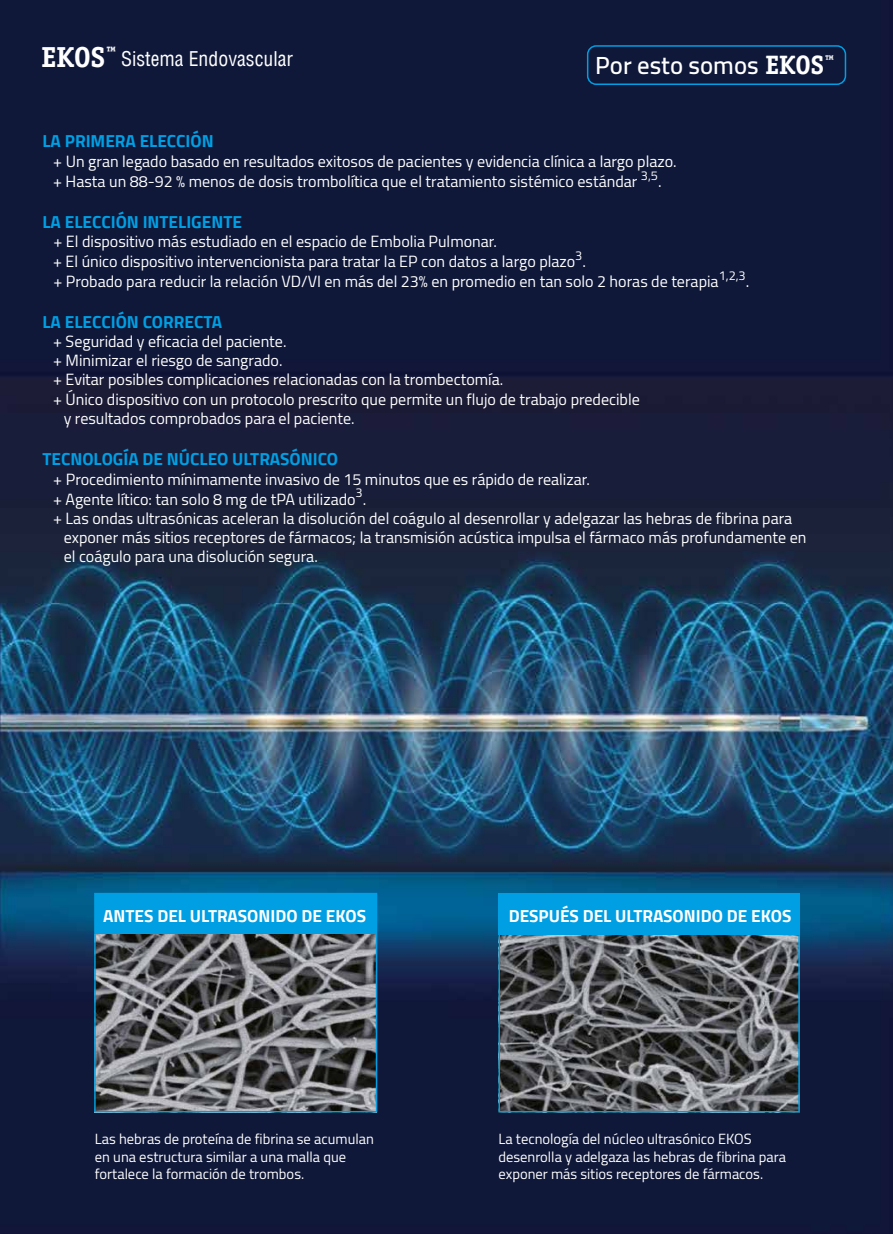
<style>
.page{position:relative;width:893px;height:1234px;background:#fff}
.page>*{position:absolute;margin:0;border:0;box-sizing:border-box;transform-origin:0 0}
.t1{font:700 28.95px "Officina Ser ITC Std";color:#fff}
.t2{font:600 24.75px "Cairo";color:#fff}
.t3{font:condensed 19.8px "Helvetica LT";color:#fff}
.t4{font:700 17.25px "Cairo";color:#009fe3}
.t5{font:700 17.25px "Cairo";color:#fff}
.t6{font:16.5px "Cairo";color:#fff}
.t7{font:16.05px/19.8px "Cairo";color:#fff}
.t8{font:14.55px/17.4px "Cairo";color:#fff}
.t9{font:12.75px "Cairo";color:#fff}
.t10{font:700 12.15px "Officina Ser ITC Std";color:#fff}
.t11{font:700 11.1px "Officina Ser ITC Std";color:#fff}
.s1{font-family:"Officina Ser ITC Std";font-weight:700;font-size:26.55px}
.s2{font-size:16.5px}
</style>
<div class="page">
<img style="left:0;top:0;width:893px;height:1233px">
<img style="left:97px;top:934px;width:277px;height:175px">
<img style="left:501px;top:934px;width:296px;height:175px">
<div style="left:95px;top:893px;width:281px;height:41px;background:#009fe3"></div>
<div style="left:498px;top:892px;width:302px;height:42px;background:#009fe3"></div>
<div style="left:587px;top:45px;width:259px;height:40px;border:2px solid #009fe3;border-radius:9px"></div>
<div style="left:94px;top:892px;width:283px;height:220px;border:2px solid #009fe3"></div>
<div style="left:498px;top:899px;width:302px;height:213px;border:2px solid #009fe3"></div>
<h1 class="t1" style="left:42px;top:39px;width:65px">EKOS</h1>
<p class="t10" style="left:107px;top:43px;width:11px">™</p>
<p class="t3" style="left:121px;top:47px;width:174px">Sistema Endovascular</p>
<h2 class="t2" style="left:595px;top:44px;width:230px">Por esto somos <span class="s1">EKOS</span></h2>
<p class="t11" style="left:825px;top:52px;width:10px">™</p>
<p class="t4" style="left:43px;top:131px;width:173px">LA PRIMERA ELECCIÓN</p>
<p class="t7" style="left:53px;top:151px;width:625px">+ Un gran legado basado en resultados exitosos de pacientes y evidencia clínica a largo plazo. + Hasta un 88-92 % menos de dosis trombolítica que el tratamiento sistémico estándar</p>
<p class="t9" style="left:641px;top:164px;width:19px">3,5</p>
<p class="t6" style="left:658px;top:167px;width:5px">.</p>
<p class="t4" style="left:43px;top:211px;width:201px">LA ELECCIÓN INTELIGENTE</p>
<p class="t7" style="left:53px;top:232px;width:534px">+ El dispositivo más estudiado en el espacio de Embolia Pulmonar.<br>+ El único dispositivo intervencionista para tratar la EP con datos a largo plazo <span class="s2">.</span></p>
<p class="t9" style="left:575px;top:244px;width:9px">3</p>
<p class="t7" style="left:53px;top:271px;width:667px">+ Probado para reducir la relación VD/VI en más del 23% en promedio en tan solo 2 horas de terapia</p>
<p class="t9" style="left:719px;top:264px;width:29px">1,2,3</p>
<p class="t6" style="left:746px;top:267px;width:5px">.</p>
<p class="t4" style="left:43px;top:311px;width:181px">LA ELECCIÓN CORRECTA</p>
<p class="t7" style="left:53px;top:331px;width:235px">+ Seguridad y eficacia del paciente.</p>
<p class="t7" style="left:53px;top:350px;width:231px">+ Minimizar el riesgo de sangrado.</p>
<p class="t7" style="left:53px;top:369px;width:452px">+ Evitar posibles complicaciones relacionadas con la trombectomía.</p>
<p class="t7" style="left:53px;top:389px;width:588px">+ Único dispositivo con un protocolo prescrito que permite un flujo de trabajo predecible</p>
<p class="t7" style="left:64px;top:409px;width:292px">y resultados comprobados para el paciente.</p>
<p class="t4" style="left:43px;top:449px;width:297px">TECNOLOGÍA DE NÚCLEO ULTRASÓNICO</p>
<p class="t7" style="left:53px;top:469px;width:538px">+ Procedimiento mínimamente invasivo de 15 minutos que es rápido de realizar. + Agente lítico: tan solo 8 mg de tPA utilizado <span class="s2">.</span></p>
<p class="t9" style="left:356px;top:482px;width:9px">3</p>
<p class="t7" style="left:64px;top:508px;width:744px;line-height:19.2px;text-indent:-11px">+ Las ondas ultrasónicas aceleran la disolución del coágulo al desenrollar y adelgazar las hebras de fibrina para exponer más sitios receptores de fármacos; la transmisión acústica impulsa el fármaco más profundamente en el coágulo para una disolución segura.</p>
<p class="t5" style="left:103px;top:906px;width:264px">ANTES DEL ULTRASONIDO DE EKOS</p>
<p class="t5" style="left:509px;top:906px;width:284px">DESPUÉS DEL ULTRASONIDO DE EKOS</p>
<p class="t8" style="left:95px;top:1130px;width:280px">Las hebras de proteína de fibrina se acumulan en una estructura similar a una malla que fortalece la formación de trombos.</p>
<p class="t8" style="left:498px;top:1130px;width:289px">La tecnología del núcleo ultrasónico EKOS desenrolla y adelgaza las hebras de fibrina para exponer más sitios receptores de fármacos.</p>
</div>
